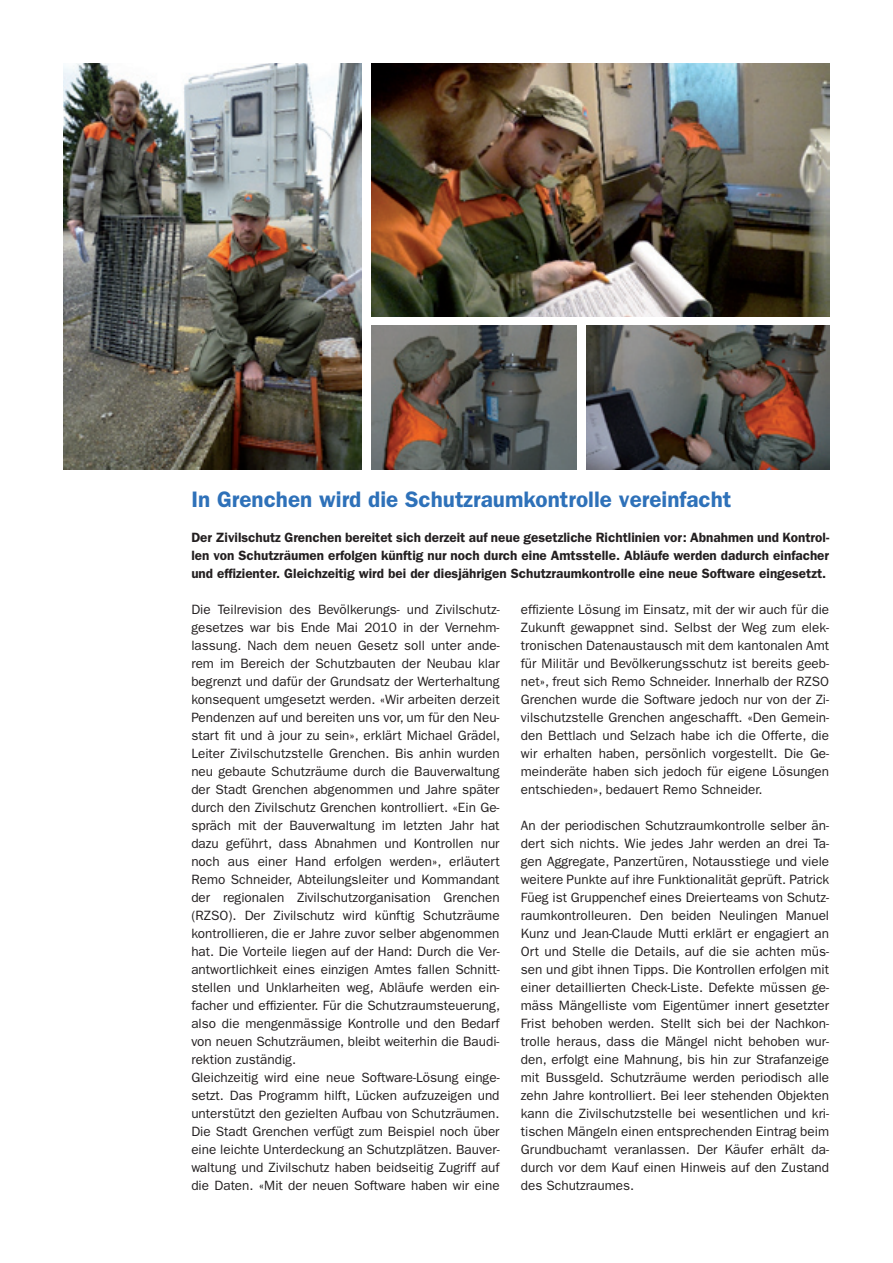
<style>
.page{position:relative;width:893px;height:1263px;background:#fff}
.page>*{position:absolute;margin:0;border:0;box-sizing:border-box;transform-origin:0 0}
.t1{font:600 22.5px "Franklin Gothic LT";color:#2e71b9}
.t2{font:13.5px/18px "Franklin Gothic LT";color:#231f20;text-align:justify}
.t3{font:600 13.5px/18px "Franklin Gothic LT";color:#231f20;text-align:justify}
</style>
<div class="page">
<img style="left:64px;top:64px;width:297px;height:406px">
<img style="left:371px;top:64px;width:458px;height:253px">
<img style="left:371px;top:326px;width:206px;height:144px">
<img style="left:587px;top:326px;width:242px;height:144px">
<h1 class="t1" style="left:191px;top:486px;width:542px">In Grenchen wird die Schutzraumkontrolle vereinfacht</h1>
<p class="t3" style="left:191px;top:528px;width:639px">Der Zivilschutz Grenchen bereitet sich derzeit auf neue gesetzliche Richtlinien vor: Abnahmen und Kontrol&shy;len von Schutzräumen erfolgen künftig nur noch durch eine Amtsstelle. Abläufe werden dadurch einfacher und effizienter. Gleichzeitig wird bei der diesjährigen Schutzraumkontrolle eine neue Software eingesetzt.</p>
<p class="t2" style="left:521px;top:600px;width:310px">effiziente Lösung im Einsatz, mit der wir auch für die Zukunft gewappnet sind. Selbst der Weg zum elek&shy;tronischen Datenaustausch mit dem kantonalen Amt für Militär und Bevölkerungsschutz ist bereits geeb&shy;net», freut sich Remo Schneider. Innerhalb der RZSO Grenchen wurde die Software jedoch nur von der Zi&shy;vilschutzstelle Grenchen angeschafft. «Den Gemein&shy;den Bettlach und Selzach habe ich die Offerte, die wir erhalten haben, persönlich vorgestellt. Die Ge&shy;meinderäte haben sich jedoch für eigene Lösungen entschieden», bedauert Remo Schneider.</p>
<p class="t2" style="left:521px;top:816px;width:310px">An der periodischen Schutzraumkontrolle selber än&shy;dert sich nichts. Wie jedes Jahr werden an drei Ta&shy;gen Aggregate, Panzertüren, Notausstiege und viele weitere Punkte auf ihre Funktionalität geprüft. Patrick Füeg ist Gruppenchef eines Dreierteams von Schutz&shy;raumkontrolleuren. Den beiden Neulingen Manuel Kunz und Jean-Claude Mutti erklärt er engagiert an Ort und Stelle die Details, auf die sie achten müs&shy;sen und gibt ihnen Tipps. Die Kontrollen erfolgen mit einer detaillierten Check-Liste. Defekte müssen ge&shy;mäss Mängelliste vom Eigentümer innert gesetzter Frist behoben werden. Stellt sich bei der Nachkon&shy;trolle heraus, dass die Mängel nicht behoben wur&shy;den, erfolgt eine Mahnung, bis hin zur Strafanzeige mit Bussgeld. Schutzräume werden periodisch alle zehn Jahre kontrolliert. Bei leer stehenden Objekten kann die Zivilschutzstelle bei wesentlichen und kri&shy;tischen Mängeln einen entsprechenden Eintrag beim Grundbuchamt veranlassen. Der Käufer erhält da&shy;durch vor dem Kauf einen Hinweis auf den Zustand des Schutzraumes.</p>
<p class="t2" style="left:191px;top:600px;width:310px;text-align:left">Die Teilrevision des Bevölkerungs- und Zivilschutz&shy;gesetzes war bis Ende Mai 2010 in der Vernehm&shy;lassung. Nach dem neuen Gesetz soll unter ande&shy;rem im Bereich der Schutzbauten der Neubau klar begrenzt und dafür der Grundsatz der Werterhaltung konsequent umgesetzt werden. «Wir arbeiten derzeit Pendenzen auf und bereiten uns vor, um für den Neu&shy;start fit und à jour zu sein», erklärt Michael Grädel, Leiter Zivilschutzstelle Grenchen. Bis anhin wurden neu gebaute Schutzräume durch die Bauverwaltung der Stadt Grenchen abgenommen und Jahre später durch den Zivilschutz Grenchen kontrolliert. «Ein Ge&shy;spräch mit der Bauverwaltung im letzten Jahr hat dazu geführt, dass Abnahmen und Kontrollen nur noch aus einer Hand erfolgen werden», erläutert Remo Schneider, Abteilungsleiter und Kommandant der regionalen Zivilschutzorganisation Grenchen (RZSO). Der Zivilschutz wird künftig Schutzräume kontrollieren, die er Jahre zuvor selber abgenommen hat. Die Vorteile liegen auf der Hand: Durch die Ver&shy;antwortlichkeit eines einzigen Amtes fallen Schnitt&shy;stellen und Unklarheiten weg, Abläufe werden ein&shy;facher und effizienter. Für die Schutzraumsteuerung, also die mengenmässige Kontrolle und den Bedarf von neuen Schutzräumen, bleibt weiterhin die Baudi&shy;rektion zuständig.<br>Gleichzeitig wird eine neue Software-Lösung einge&shy;setzt. Das Programm hilft, Lücken aufzuzeigen und unterstützt den gezielten Aufbau von Schutzräumen.<br>Die Stadt Grenchen verfügt zum Beispiel noch über eine leichte Unterdeckung an Schutzplätzen. Bauver&shy;waltung und Zivilschutz haben beidseitig Zugriff auf die Daten. «Mit der neuen Software haben wir eine</p>
</div>
